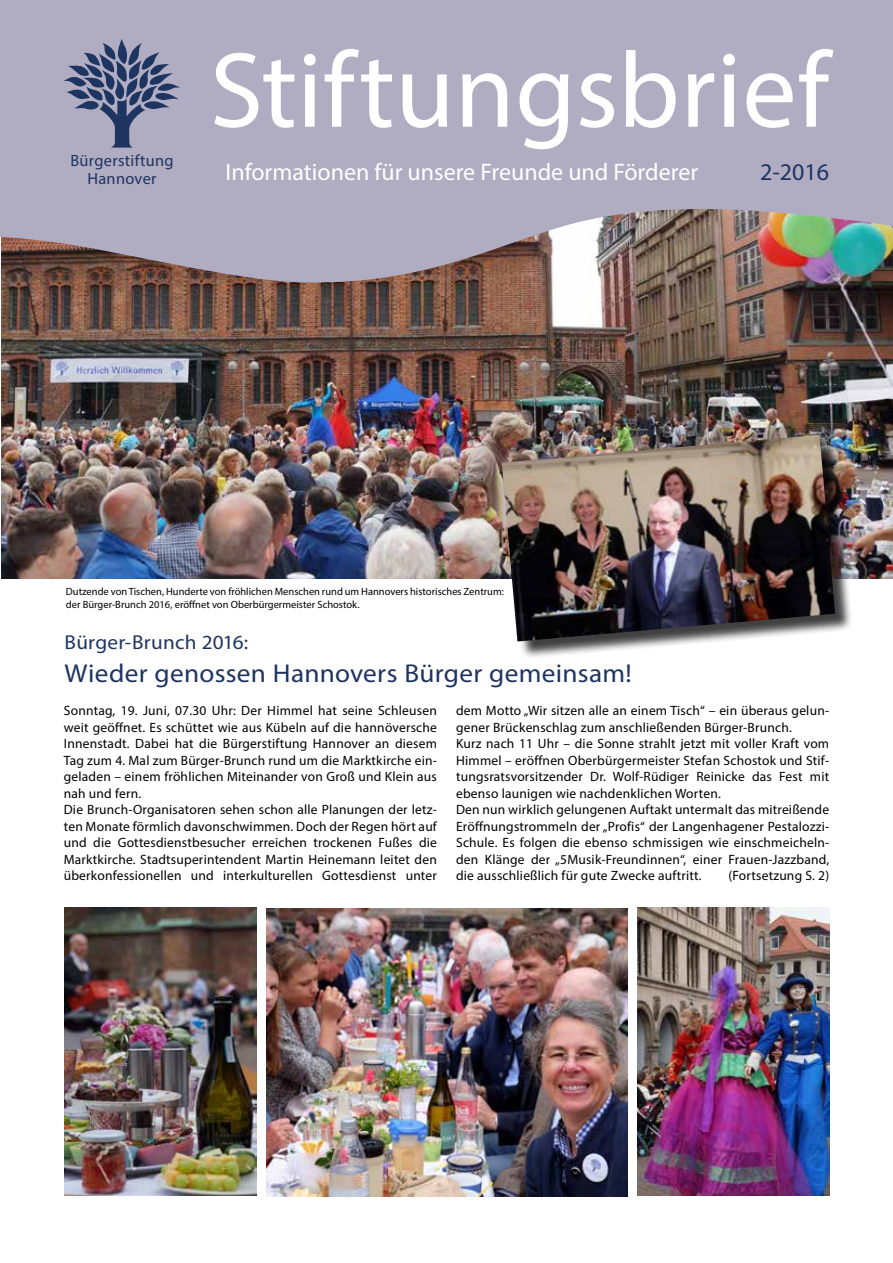
<style>
.page{position:relative;width:893px;height:1263px;background:#fff}
.page>*{position:absolute;margin:0;border:0;box-sizing:border-box;transform-origin:0 0}
.t1{font:108px "Myriad Pro";letter-spacing:.005em;color:#fff}
.t2{font:25.95px "Myriad Pro";letter-spacing:.01em;color:#1e3461;scale:1.05 1}
.t3{font:24px "Myriad Pro";color:#fff}
.t4{font:24px "Myriad Pro";color:#1e3461}
.t5{font:20.1px "Myriad Pro";letter-spacing:.01em;color:#1e3461;scale:1.05 1}
.t6{font:16.35px/17.9px "Myriad Pro";letter-spacing:.02em;color:#1e3461;text-align:center}
.t7{font:13.5px/16.5px "Myriad Pro";letter-spacing:.015em;color:#000}
.t8{font:10.5px/13.5px "Myriad Pro";color:#000}
</style>
<div class="page">
<img style="left:1px;top:285px;width:892px;height:293px">
<svg style="left:0;top:0;width:893px;height:285px;background:#a9a3b4"></svg>
<svg style="left:64px;top:39px;width:116px;height:109px;background:#8186a3"></svg>
<img style="left:65px;top:908px;width:191px;height:288px">
<img style="left:638px;top:907px;width:191px;height:289px">
<img style="left:267px;top:908px;width:360px;height:288px">
<div style="left:505px;top:438px;width:348px;height:222px;background:#000;opacity:.75"></div>
<img style="left:502px;top:435px;width:333px;height:206px">
<p class="t6" style="left:70px;top:152px;width:105px">Bürgerstiftung<br>Hannover</p>
<h1 class="t1" style="left:210px;top:24px;width:621px">Stiftungsbrief</h1>
<h3 class="t3" style="left:225px;top:157px;width:474px">Informationen für unsere Freunde und Förderer</h3>
<h3 class="t4" style="left:760px;top:157px;width:70px">2-2016</h3>
<p class="t8" style="left:66px;top:584px;width:440px">Dutzende von Tischen, Hunderte von fröhlichen Menschen rund um Hannovers historisches Zentrum: der Bürger-Brunch 2016, eröffnet von Oberbürgermeister Schostok.</p>
<h3 class="t5" style="left:65px;top:630px;width:176px">Bürger-Brunch 2016:</h3>
<h2 class="t2" style="left:65px;top:658px;width:542px">Wieder genossen Hannovers Bürger gemeinsam!</h2>
<p class="t7" style="left:64px;top:702px;width:375px">Sonntag, 19. Juni, 07.30 Uhr: Der Himmel hat seine Schleusen weit geöffnet. Es schüttet wie aus Kübeln auf die hannöversche Innenstadt. Dabei hat die Bürgerstiftung Hannover an diesem Tag zum 4. Mal zum Bürger-Brunch rund um die Marktkirche ein&shy;geladen – einem fröhlichen Miteinander von Groß und Klein aus nah und fern.<br>Die Brunch-Organisatoren sehen schon alle Planungen der letz&shy;ten Monate förmlich davonschwimmen. Doch der Regen hört auf und die Gottesdienstbesucher erreichen trockenen Fußes die Marktkirche. Stadtsuperintendent Martin Heinemann leitet den überkonfessionellen und interkulturellen Gottesdienst unter</p>
<p class="t7" style="left:456px;top:702px;width:375px">dem Motto „Wir sitzen alle an einem Tisch“ – ein überaus gelun&shy;gener Brückenschlag zum anschließenden Bürger-Brunch.<br>Kurz nach 11 Uhr – die Sonne strahlt jetzt mit voller Kraft vom Himmel – eröffnen Oberbürgermeister Stefan Schostok und Stif&shy;tungsratsvorsitzender Dr. Wolf-Rüdiger Reinicke das Fest mit ebenso launigen wie nachdenklichen Worten.<br>Den nun wirklich gelungenen Auftakt untermalt das mitreißende Eröffnungstrommeln der „Profis“ der Langenhagener Pestalozzi-Schule. Es folgen die ebenso schmissigen wie einschmeicheln&shy;den Klänge der „5Musik-Freundinnen“, einer Frauen-Jazzband, die ausschließlich für gute Zwecke auftritt.</p>
<p class="t7" style="left:728px;top:867px;width:102px">(Fortsetzung S. 2)</p>
</div>
